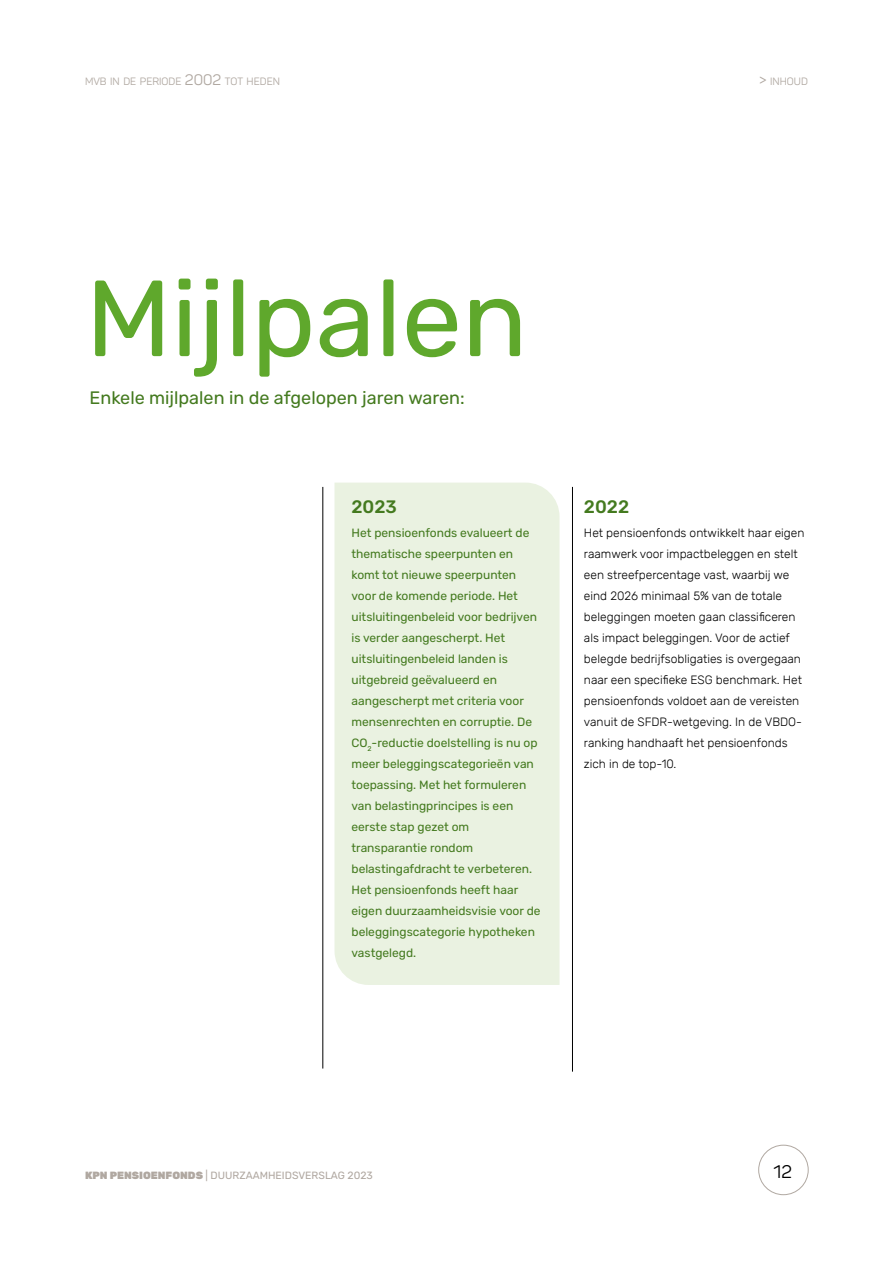
<style>
.page{position:relative;width:893px;height:1263px;background:#fff}
.page>*{position:absolute;margin:0;border:0;box-sizing:border-box;transform-origin:0 0}
.t1{font:108px "Rubik";color:#5fa82c}
.t2{font:18px "Rubik";color:#447a1f}
.t3{font:500 18px "Rubik";color:#447a1f}
.t4{font:18px "Panton";color:#000}
.t5{font:12px/21px "Rubik";color:#447a1f}
.t6{font:300 12px/21px "Rubik";color:#000}
.t7{font:10.5px "Rubik";color:#b0a8a1}
.t8{font:10.5px "Panton";color:#b0a8a1}
.s1{font-size:15px}
.s2{font-weight:900}
</style>
<div class="page">
<div style="left:334px;top:483px;width:225px;height:502px;background:#eaf2e1"></div>
<div style="left:758px;top:1145px;width:50px;height:50px;border:1px solid #b0a8a1;border-radius:50%"></div>
<hr style="left:323px;top:487px;width:1px;height:581px;background:#000">
<hr style="left:572px;top:487px;width:1px;height:584px;background:#000">
<p class="t8" style="left:85px;top:75px;width:196px">MVB IN DE PERIODE <span class="s1">2002</span> TOT HEDEN</p>
<p class="t8" style="left:759px;top:75px;width:50px"><span class="s1">&gt;</span> INHOUD</p>
<h1 class="t1" style="left:86px;top:257px;width:443px">Mijlpalen</h1>
<h2 class="t2" style="left:90px;top:388px;width:377px">Enkele mijlpalen in de afgelopen jaren waren:</h2>
<h2 class="t3" style="left:351px;top:496px;width:47px">2023</h2>
<p class="t5" style="left:351px;top:523px;width:191px">Het pensioenfonds evalueert de thematische speerpunten en komt tot nieuwe speerpunten voor de komende periode. Het uitsluitingenbeleid voor bedrijven is verder aangescherpt. Het uitsluitingenbeleid landen is uitgebreid geëvalueerd en aangescherpt met criteria voor mensenrechten en corruptie. De<br>CO<sub>2</sub>-reductie doelstelling is nu op meer beleggingscategorieën van toepassing. Met het formuleren van belastingprincipes is een eerste stap gezet om transparantie rondom belastingafdracht te verbeteren.<br>Het pensioenfonds heeft haar eigen duurzaamheidsvisie voor de beleggingscategorie hypotheken vastgelegd.</p>
<h2 class="t3" style="left:584px;top:496px;width:47px">2022</h2>
<p class="t6" style="left:584px;top:523px;width:222px">Het pensioenfonds ontwikkelt haar eigen raamwerk voor impactbeleggen en stelt een streefpercentage vast, waarbij we eind 2026 minimaal 5% van de totale beleggingen moeten gaan classificeren als impact beleggingen. Voor de actief belegde bedrijfsobligaties is overgegaan naar een specifieke ESG benchmark. Het pensioenfonds voldoet aan de vereisten vanuit de SFDR-wetgeving. In de VBDO&shy;ranking handhaaft het pensioenfonds zich in de top-10.</p>
<p class="t7" style="left:85px;top:1170px;width:289px"><span class="s2">KPN PENSIOENFONDS</span> | DUURZAAMHEIDSVERSLAG 2023</p>
<h2 class="t4" style="left:774px;top:1161px;width:20px">12</h2>
</div>
